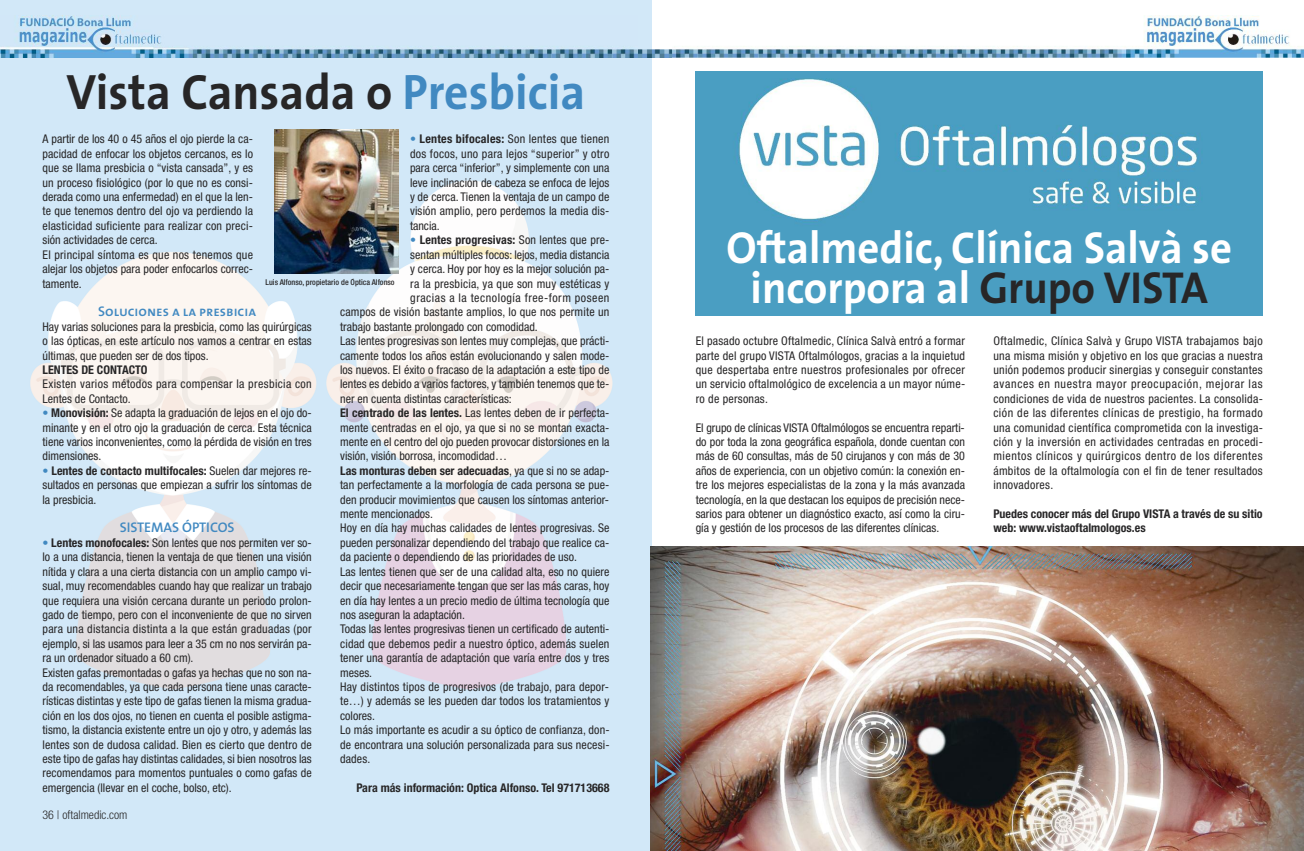
<style>
.page{position:relative;width:1304px;height:851px;background:#fff}
.page>*{position:absolute;margin:0;border:0;box-sizing:border-box;transform-origin:0 0}
.t1{font:700 50px "The Sans";color:#272627;scale:.95 1}
.t2{font:700 45px/40px "The Sans";color:#fff;text-align:center;scale:.95 1}
.t3{font:14px "The Sans Semi Bold Caps";color:#4189c1}
.t4{font:condensed 12px/14.4px "Helvetica Neue LT Std";color:#272627;text-align:justify}
.t5{font:700 condensed 12px/14.4px "Helvetica Neue LT Std";color:#272627}
.t6{font:condensed 12px/14.4px "Helvetica Neue LT Std";letter-spacing:.03em;color:#272627}
.t7{font:condensed 12px "Helvetica Neue LT Std";letter-spacing:.02em;color:#272627}
.t8{font:condensed 12px "Helvetica Neue LT Std";letter-spacing:.045em;color:#272627}
.t9{font:300 condensed 12px "Helvetica Neue LT Std";color:#272627}
.t10{font:500 condensed 8px "Helvetica Neue LT Std";color:#272627}
.s1{color:#4189c1}
.s2{font-weight:700;color:#4189c1}
.s3{font-weight:700}
.s4{font-weight:400}
.s5{font-family:"Lucida Grande";font-weight:400;font-stretch:normal}
.s6{color:#272627}
</style>
<div class="page">
<img style="left:0;top:0;width:652px;height:850px">
<img style="left:275px;top:129px;width:123px;height:144px">
<img style="left:0;top:15px;width:652px;height:43px">
<img style="left:652px;top:15px;width:652px;height:43px">
<svg style="left:638px;top:58px;width:14px;height:1px"></svg>
<svg style="left:638px;top:15px;width:14px;height:1px"></svg>
<img style="left:696px;top:72px;width:567px;height:243px">
<img style="left:650px;top:546px;width:654px;height:304px">
<h1 class="t1" style="left:67px;top:73px;width:548px">Vista Cansada o <span class="s1">Presbicia</span></h1>
<p class="t4" style="left:43px;top:133px;width:212px;text-align:left">A partir de los 40 o 45 años el ojo pierde la ca&shy;pacidad de enfocar los objetos cercanos, es lo que se llama presbicia o “vista cansada”, y es un proceso fisiológico (por lo que no es consi&shy;derada como una enfermedad) en el que la len&shy;te que tenemos dentro del ojo va perdiendo la elasticidad suficiente para realizar con preci&shy;sión actividades de cerca.<br>El principal síntoma es que nos tenemos que alejar los objetos para poder enfocarlos correc&shy;tamente.</p>
<p class="t3" style="left:98px;top:307px;width:160px">Soluciones a la presbicia</p>
<p class="t4" style="left:43px;top:320px;width:271px">Hay varias soluciones para la presbicia, como las quirúrgicas o las ópticas, en este artículo nos vamos a centrar en estas últimas, que pueden ser de dos tipos.</p>
<p class="t5" style="left:43px;top:363px;width:107px">LENTES DE CONTACTO</p>
<p class="t6" style="left:43px;top:378px;width:271px">Existen varios métodos para compensar la presbicia con<br>Lentes de Contacto.</p>
<p class="t4" style="left:43px;top:406px;width:271px"><span class="s2">•</span> <span class="s3">Monovisión:</span> Se adapta la graduación de lejos en el ojo do&shy;minante y en el otro ojo la graduación de cerca. Esta técnica tiene varios inconvenientes, como la pérdida de visión en tres dimensiones.</p>
<p class="t4" style="left:43px;top:464px;width:271px"><span class="s2">•</span> <span class="s3">Lentes de contacto multifocales:</span> Suelen dar mejores re&shy;sultados en personas que empiezan a sufrir los síntomas de la presbicia.</p>
<p class="t3" style="left:120px;top:523px;width:116px">SISTEMAS ÓPTICOS</p>
<p class="t4" style="left:42px;top:536px;width:271px;text-align:left"><span class="s2">•</span> <span class="s3">Lentes monofocales:</span> Son lentes que nos permiten ver so&shy;lo a una distancia, tienen la ventaja de que tienen una visión nítida y clara a una cierta distancia con un amplio campo vi&shy;sual, muy recomendables cuando hay que realizar un trabajo que requiera una visión cercana durante un periodo prolon&shy;gado de tiempo, pero con el inconveniente de que no sirven para una distancia distinta a la que están graduadas (por ejemplo, si las usamos para leer a 35 cm no nos servirán pa&shy;ra un ordenador situado a 60 cm).<br>Existen gafas premontadas o gafas ya hechas que no son na&shy;da recomendables, ya que cada persona tiene unas caracte&shy;rísticas distintas y este tipo de gafas tienen la misma gradua&shy;ción en los dos ojos, no tienen en cuenta el posible astigma&shy;tismo, la distancia existente entre un ojo y otro, y además las lentes son de dudosa calidad. Bien es cierto que dentro de este tipo de gafas hay distintas calidades, si bien nosotros las recomendamos para momentos puntuales o como gafas de emergencia (llevar en el coche, bolso, etc).</p>
<p class="t4" style="left:410px;top:133px;width:201px"><span class="s2">•</span> <span class="s3">Lentes bifocales:</span> Son lentes que tienen dos focos, uno para lejos “superior” y otro para cerca “inferior”, y simplemente con una leve inclinación de cabeza se enfoca de lejos y de cerca. Tienen la ventaja de un campo de visión amplio, pero perdemos la media dis&shy;tancia.</p>
<p class="t5" style="left:410px;top:234px;width:201px"><span class="s1">•</span> Lentes progresivas: <span class="s4">Son lentes que pre-</span></p>
<p class="t4" style="left:410px;top:248px;width:201px">sentan múltiples focos: lejos, media distancia</p>
<p class="t4" style="left:410px;top:262px;width:201px">y cerca. Hoy por hoy es la mejor solución pa-</p>
<p class="t7" style="left:410px;top:279px;width:201px">ra la presbicia, ya que son muy estéticas y</p>
<p class="t8" style="left:410px;top:293px;width:201px">gracias a la tecnología free-form poseen</p>
<p class="t4" style="left:340px;top:306px;width:271px">campos de visión bastante amplios, lo que nos permite un</p>
<p class="t4" style="left:340px;top:320px;width:199px">trabajo bastante prolongado con comodidad.</p>
<p class="t4" style="left:340px;top:334px;width:271px">Las lentes progresivas son lentes muy complejas, que prácti-</p>
<p class="t4" style="left:340px;top:349px;width:271px">camente todos los años están evolucionando y salen mode-</p>
<p class="t4" style="left:340px;top:363px;width:271px">los nuevos. El éxito o fracaso de la adaptación a este tipo de</p>
<p class="t4" style="left:340px;top:378px;width:271px">lentes es debido a varios factores, y también tenemos que te-</p>
<p class="t4" style="left:340px;top:392px;width:173px">ner en cuenta distintas características:</p>
<p class="t4" style="left:340px;top:406px;width:271px"><span class="s3">El centrado de las lentes.</span> Las lentes deben de ir perfecta-</p>
<p class="t4" style="left:340px;top:421px;width:271px">mente centradas en el ojo, ya que si no se montan exacta-</p>
<p class="t4" style="left:340px;top:435px;width:271px">mente en el centro del ojo pueden provocar distorsiones en la</p>
<p class="t4" style="left:340px;top:450px;width:168px">visión, visión borrosa, incomodidad…</p>
<p class="t5" style="left:340px;top:464px;width:271px">Las monturas deben ser adecuadas<span class="s4">, ya que si no se adap-</span></p>
<p class="t4" style="left:340px;top:478px;width:271px">tan perfectamente a la morfología de cada persona se pue-</p>
<p class="t4" style="left:340px;top:493px;width:270px">den producir movimientos que causen los síntomas anterior-</p>
<p class="t4" style="left:340px;top:507px;width:94px">mente mencionados.</p>
<p class="t4" style="left:340px;top:522px;width:271px">Hoy en día hay muchas calidades de lentes progresivas. Se</p>
<p class="t4" style="left:340px;top:536px;width:271px">pueden personalizar dependiendo del trabajo que realice ca-</p>
<p class="t4" style="left:340px;top:550px;width:238px">da paciente o dependiendo de las prioridades de uso.</p>
<p class="t4" style="left:340px;top:565px;width:271px">Las lentes tienen que ser de una calidad alta, eso no quiere</p>
<p class="t4" style="left:340px;top:579px;width:271px">decir que necesariamente tengan que ser las más caras, hoy</p>
<p class="t4" style="left:340px;top:594px;width:271px">en día hay lentes a un precio medio de última tecnología que</p>
<p class="t4" style="left:340px;top:608px;width:126px">nos aseguran la adaptación.</p>
<p class="t4" style="left:340px;top:622px;width:271px">Todas las lentes progresivas tienen un certificado de autenti-</p>
<p class="t4" style="left:340px;top:637px;width:271px">cidad que debemos pedir a nuestro óptico, además suelen</p>
<p class="t4" style="left:340px;top:651px;width:271px">tener una garantía de adaptación que varía entre dos y tres</p>
<p class="t4" style="left:340px;top:666px;width:33px">meses.</p>
<p class="t4" style="left:340px;top:680px;width:270px">Hay distintos tipos de progresivos (de trabajo, para depor-</p>
<p class="t4" style="left:340px;top:694px;width:271px">te…) y además se les pueden dar todos los tratamientos y</p>
<p class="t4" style="left:340px;top:709px;width:36px">colores.</p>
<p class="t4" style="left:340px;top:723px;width:271px">Lo más importante es acudir a su óptico de confianza, don-</p>
<p class="t4" style="left:340px;top:738px;width:271px">de encontrara una solución personalizada para sus necesi-</p>
<p class="t4" style="left:340px;top:752px;width:32px">dades.</p>
<p class="t5" style="left:356px;top:781px;width:255px">Para más información: Optica Alfonso. Tel 971713668</p>
<p class="t10" style="left:265px;top:279px;width:131px">Luis Alfonso, propietario de O<span class="s5">́</span>ptica Alfonso</p>
<p class="t9" style="left:43px;top:810px;width:87px">36 | oftalmedic.com</p>
<h2 class="t2" style="left:726px;top:232px;width:534px">Oftalmedic, Clínica Salvà se incorpora al <span class="s6">Grupo VISTA</span></h2>
<p class="t4" style="left:696px;top:334px;width:271px">El pasado octubre Oftalmedic, Clínica Salvà entró a formar parte del grupo VISTA Oftalmólogos, gracias a la inquietud que despertaba entre nuestros profesionales por ofrecer un servicio oftalmológico de excelencia a un mayor núme&shy;ro de personas.</p>
<p class="t4" style="left:696px;top:421px;width:271px">El grupo de clínicas VISTA Oftalmólogos se encuentra reparti&shy;do por toda la zona geográfica española, donde cuentan con más de 60 consultas, más de 50 cirujanos y con más de 30 años de experiencia, con un objetivo común: la conexión en&shy;tre los mejores especialistas de la zona y la más avanzada tecnología, en la que destacan los equipos de precisión nece&shy;sarios para obtener un diagnóstico exacto, así como la ciru&shy;gía y gestión de los procesos de las diferentes clínicas.</p>
<p class="t4" style="left:993px;top:334px;width:271px">Oftalmedic, Clínica Salvà y Grupo VISTA trabajamos bajo una misma misión y objetivo en los que gracias a nuestra unión podemos producir sinergias y conseguir constantes avances en nuestra mayor preocupación, mejorar las condiciones de vida de nuestros pacientes. La consolida&shy;ción de las diferentes clínicas de prestigio, ha formado una comunidad científica comprometida con la investiga&shy;ción y la inversión en actividades centradas en procedi&shy;mientos clínicos y quirúrgicos dentro de los diferentes ámbitos de la oftalmología con el fin de tener resultados innovadores.</p>
<p class="t5" style="left:993px;top:507px;width:271px">Puedes conocer más del Grupo VISTA a través de su sitio web: www.vistaoftalmologos.es</p>
</div>
